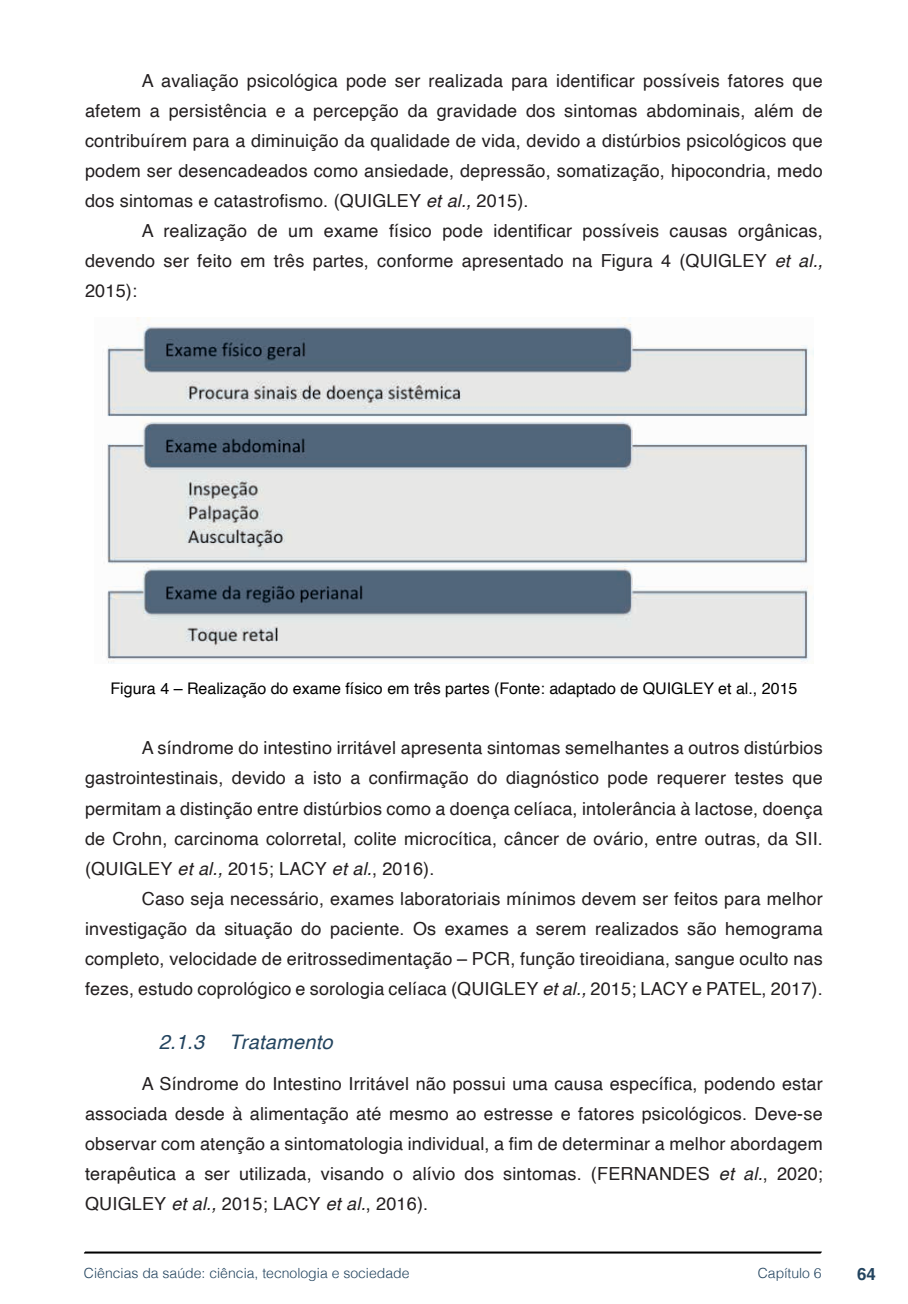
<style>
.page{position:relative;width:908px;height:1304px;background:#fff}
.page>*{position:absolute;margin:0;border:0;box-sizing:border-box;transform-origin:0 0}
.t1{font:italic 20px "Helvetica";letter-spacing:.01em;color:#23445f}
.t2{font:18px/30px "Helvetica";letter-spacing:.01em;color:#231f20;text-align:justify}
.t3{font:700 16.8px "Helvetica";color:#23445f}
.t4{font:16px "Helvetica";color:#000}
.t5{font:300 14px "Helvetica";color:#23445f}
.s1{font-style:italic}
</style>
<div class="page">
<svg style="left:84px;top:1251px;width:737px;height:3px;background:#515151"></svg>
<img style="left:107px;top:317px;width:706px;height:346px">
<p class="t2" style="left:85px;top:66px;width:738px;text-indent:57px">A avaliação psicológica pode ser realizada para identificar possíveis fatores que afetem a persistência e a percepção da gravidade dos sintomas abdominais, além de contribuírem para a diminuição da qualidade de vida, devido a distúrbios psicológicos que podem ser desencadeados como ansiedade, depressão, somatização, hipocondria, medo dos sintomas e catastrofismo. (QUIGLEY <span class="s1">et al.,</span> 2015).</p>
<p class="t2" style="left:85px;top:216px;width:739px;text-indent:57px">A realização de um exame físico pode identificar possíveis causas orgânicas, devendo ser feito em três partes, conforme apresentado na Figura 4 (QUIGLEY <span class="s1">et al., </span>2015):</p>
<p class="t4" style="left:110px;top:676px;width:688px">Figura 4 – Realização do exame físico em três partes (Fonte: adaptado de QUIGLEY et al., 2015</p>
<p class="t2" style="left:85px;top:734px;width:739px;text-indent:57px">A síndrome do intestino irritável apresenta sintomas semelhantes a outros distúrbios gastrointestinais, devido a isto a confirmação do diagnóstico pode requerer testes que permitam a distinção entre distúrbios como a doença celíaca, intolerância à lactose, doença de Crohn, carcinoma colorretal, colite microcítica, câncer de ovário, entre outras, da SII. (QUIGLEY <span class="s1">et al.,</span> 2015; LACY <span class="s1">et al.</span>, 2016).</p>
<p class="t2" style="left:85px;top:884px;width:738px;text-indent:57px">Caso seja necessário, exames laboratoriais mínimos devem ser feitos para melhor investigação da situação do paciente. Os exames a serem realizados são hemograma completo, velocidade de eritrossedimentação – PCR, função tireoidiana, sangue oculto nas fezes, estudo coprológico e sorologia celíaca (QUIGLEY <span class="s1">et al.,</span> 2015; LACY e PATEL, 2017).</p>
<p class="t1" style="left:159px;top:1026px;width:47px">2.1.3</p>
<p class="t1" style="left:229px;top:1026px;width:105px">Tratamento</p>
<p class="t2" style="left:85px;top:1069px;width:739px;text-indent:57px">A Síndrome do Intestino Irritável não possui uma causa específica, podendo estar associada desde à alimentação até mesmo ao estresse e fatores psicológicos. Deve-se observar com atenção a sintomatologia individual, a fim de determinar a melhor abordagem terapêutica a ser utilizada, visando o alívio dos sintomas. (FERNANDES <span class="s1">et al.</span>, 2020; QUIGLEY <span class="s1">et al.,</span> 2015; LACY <span class="s1">et al.</span>, 2016).</p>
<p class="t5" style="left:84px;top:1261px;width:327px">Ciências da saúde: ciência, tecnologia e sociedade</p>
<p class="t5" style="left:757px;top:1261px;width:65px">Capítulo 6</p>
<p class="t3" style="left:856px;top:1264px;width:20px">64</p>
</div>
